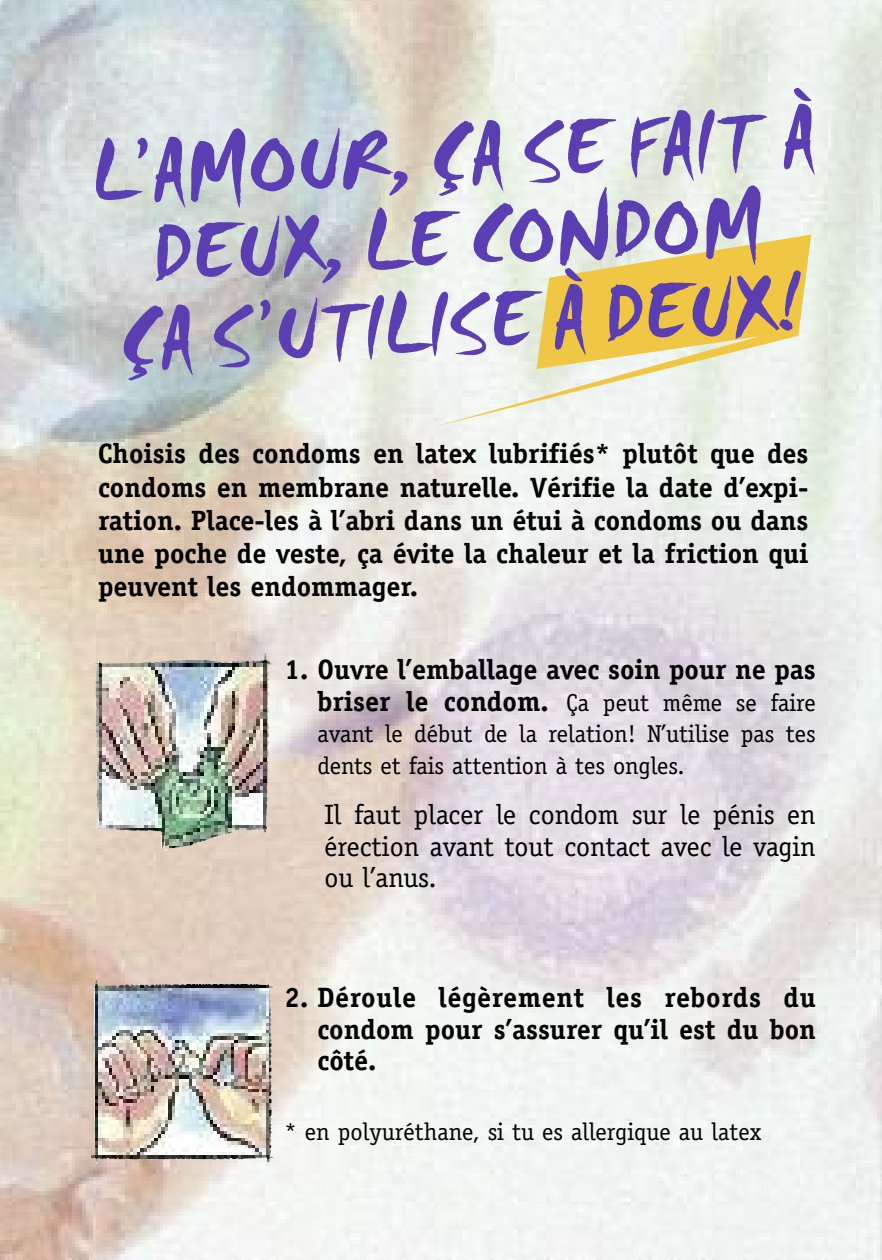
<style>
.page{position:relative;width:882px;height:1260px;background:#fff}
.page>*{position:absolute;margin:0;border:0;box-sizing:border-box;transform-origin:0 0}
.t1{font:84px/84px "Smudger Plain";color:#5c3eb3;text-align:center}
.t2{font:700 28px/33.2px "Officina Serif";color:#000;text-align:justify}
.t3{font:28px/31.5px "Officina Serif";color:#000;text-align:justify}
.t4{font:24.5px/31.5px "Officina Serif";color:#000;text-align:justify}
.s1{font-weight:700;font-size:28px}
</style>
<div class="page">
<img style="left:0;top:0;width:882px;height:1260px">
<img style="left:90px;top:652px;width:182px;height:199px">
<img style="left:97px;top:979px;width:178px;height:185px">
<svg style="left:430px;top:234px;width:381px;height:194px"></svg>
<h1 class="t1" style="left:88px;top:136px;width:725px;rotate:-3deg">L’AMOUR, ÇA SE FAIT À<br>DEUX, LE CONDOM<br>ÇA S’UTILISE À DEUX!</h1>
<p class="t2" style="left:98px;top:439px;width:712px">Choisis des condoms en latex lubrifiés* plutôt que des condoms en membrane naturelle. Vérifie la date d’expi&shy;ration. Place-les à l’abri dans un étui à condoms ou dans une poche de veste, ça évite la chaleur et la friction qui peuvent les endommager.</p>
<p class="t2" style="left:285px;top:655px;width:533px">1. Ouvre l’emballage avec soin pour ne pas</p>
<p class="t4" style="left:317px;top:686px;width:500px"><span class="s1">briser le condom.</span> Ça peut même se faire avant le début de la relation! N’utilise pas tes dents et fais attention à tes ongles.</p>
<p class="t3" style="left:324px;top:799px;width:493px">Il faut placer le condom sur le pénis en érection avant tout contact avec le vagin ou l’anus.</p>
<p class="t2" style="left:317px;top:984px;width:500px;line-height:31.5px;text-indent:-33px">2. Déroule légèrement les rebords du condom pour s’assurer qu’il est du bon côté.</p>
<p class="t4" style="left:285px;top:1116px;width:479px">* en polyuréthane, si tu es allergique au latex</p>
</div>
